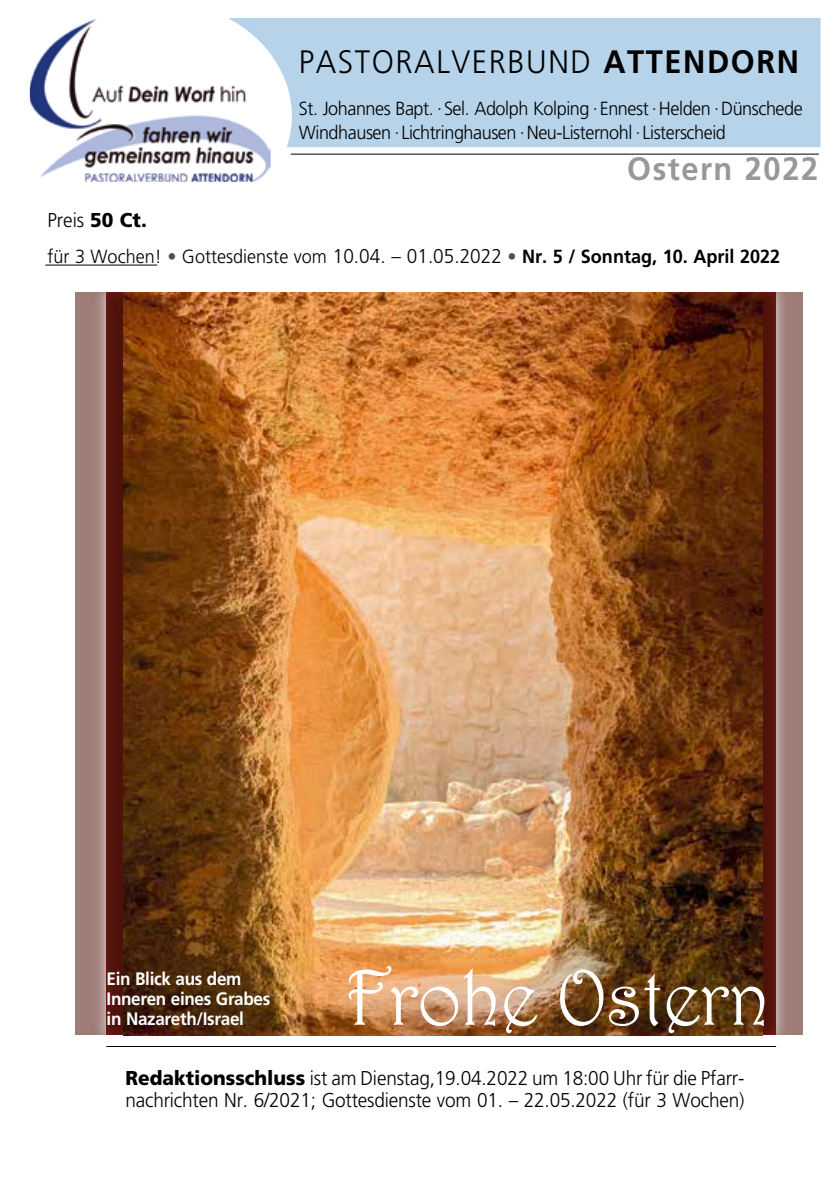
<style>
.page{position:relative;width:840px;height:1191px;background:#fff}
.page>*{position:absolute;margin:0;border:0;box-sizing:border-box;transform-origin:0 0}
.t1{font:79.2px "Harrington";letter-spacing:-.01em;color:#fff;scale:.95 1}
.t2{font:300 32.4px "Frutiger";letter-spacing:.05em;color:#000;scale:.95 1}
.t3{font:700 32.4px "Frutiger";letter-spacing:.05em;color:#98989c;scale:.95 1}
.t4{font:300 20px/22px "Frutiger";letter-spacing:-.01em;color:#000;scale:.95 1}
.t5{font:300 19px/24px "Frutiger";letter-spacing:-.025em;color:#000;scale:.95 1}
.t6{font:300 19px "Frutiger";color:#000;scale:.95 1}
.t7{font:700 18px/20px "Frutiger";letter-spacing:-.02em;color:#fff;scale:.95 1}
.s1{font-weight:700}
.s2{font-weight:900}
.s3{color:#504f53}
.s4{font-size:20px}
</style>
<div class="page">
<div style="left:75px;top:292px;width:727px;height:743px;background:#9e7d79"></div>
<div style="left:93px;top:279px;width:695px;height:769px;background:#fff;opacity:.75"></div>
<div style="left:105px;top:292px;width:670px;height:744px;background:#4e120b;opacity:.75"></div>
<div style="left:213px;top:16px;width:609px;height:133px;background:#b6d3e9;border:2px solid #fff"></div>
<hr style="left:290px;top:154px;width:528px;height:1px;background:#000">
<hr style="left:45px;top:265px;width:112px;height:1px;background:#000">
<div style="left:18px;top:1px;width:274px;height:230px;background:#fff;border-radius:50%"></div>
<img style="left:30px;top:16px;width:240px;height:166px">
<hr style="left:106px;top:1046px;width:669px;height:1px;background:#000">
<h2 class="t2" style="left:299px;top:43px;width:527px">PASTORALVERBUND <span class="s1">ATTENDORN</span></h2>
<p class="t5" style="left:299px;top:96px;width:531px">St. Johannes Bapt. · Sel. Adolph Kolping · Ennest · Helden · Dünschede<br>Windhausen · Lichtringhausen · Neu-Listernohl · Listerscheid</p>
<p class="t4" style="left:47px;top:209px;width:106px">Preis <span class="s2">50 Ct.</span></p>
<h2 class="t3" style="left:626px;top:150px;width:202px">Ostern 2022</h2>
<p class="t6" style="left:47px;top:246px;width:772px">für 3 Wochen! <span class="s3">•</span> Gottesdienste vom <span class="s4">10.04. – 01.05.2022</span> <span class="s3">•</span> <span class="s1">Nr. 5 / Sonntag, 10. April 2022</span></p>
<p class="t7" style="left:106px;top:968px;width:174px">Ein Blick aus dem<br>Inneren eines Grabes in Nazareth/Israel</p>
<h1 class="t1" style="left:344px;top:950px;width:449px">Frohe Ostern</h1>
<p class="t4" style="left:125px;top:1067px;width:652px"><span class="s2">Redaktionsschluss</span> ist am Dienstag,19.04.2022 um 18:00 Uhr für die Pfarr&shy;nachrichten Nr. 6/2021; Gottesdienste vom 01. – 22.05.2022 (für 3 Wochen)</p>
</div>
